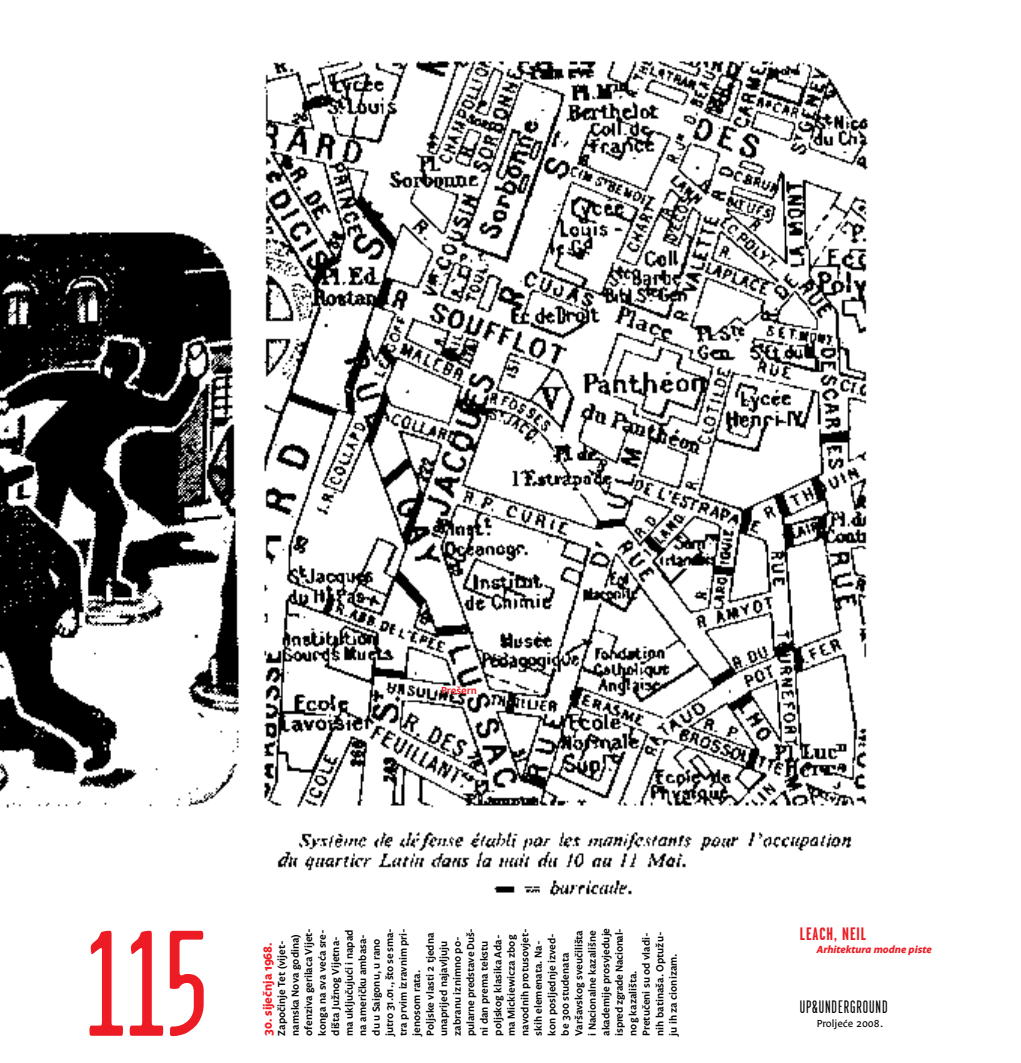
<style>
.page{position:relative;width:1021px;height:1063px;background:#fff}
.page>*{position:absolute;margin:0;border:0;box-sizing:border-box;transform-origin:0 0}
.t1{font:150px "Cinestetika";color:#ed1c24}
.t2{font:18px "Cinestetika";letter-spacing:.05em;color:#000}
.t3{font:700 18px "Cinestetika";letter-spacing:.05em;color:#ed1c24}
.t4{font:900 12px "Legato";color:#ed1c24}
.t5{font:10.5px/13.5px "Legato Semi";color:#000}
.t6{font:italic 900 10.5px "Legato";color:#ed1c24}
.t7{font:900 10.5px "Legato";color:#000}
.t8{font:10.5px "Legato Semi";color:#ed1c24}
</style>
<div class="page">
<img style="left:264px;top:61px;width:604px;height:835px">
<img style="left:0;top:232px;width:239px;height:576px">
<p class="t8" style="left:441px;top:684px;width:37px">Prešern</p>
<h1 class="t1" style="left:86px;top:907px;width:122px">115</h1>
<h2 class="t3" style="left:799px;top:924px;width:68px">LEACH, NEIL</h2>
<p class="t5" style="left:275px;top:1036px;width:109px;rotate:-90deg">Započinje Tet (vijet&shy;namska Nova godina) ofenziva gerilaca Vijet&shy;konga na sva veća sre&shy;dišta Južnog Vijetna&shy;ma uključujući i napad na američku ambasa&shy;du u Saigonu, u rano jutro 31.01., što se sma&shy;tra prvim izravnim pri&shy;jenosom rata.<br>Poljske vlasti 2 tjedna unaprijed najavljuju zabranu iznimno po&shy;pularne predstave Duš&shy;ni dan prema tekstu poljskog klasika Ada&shy;ma Mickiewicza zbog navodnih protusovjet&shy;skih elemenata. Na&shy;kon posljednje izved&shy;be 300 studenata<br>Varšavskog sveučilišta i Nacionalne kazališne akademije prosvjeduje ispred zgrade Nacional&shy;nog kazališta.<br>Pretučeni su od vladi&shy;nih batinaša. Optužu&shy;ju ih za cionizam.</p>
<p class="t4" style="left:260px;top:1036px;width:95px;rotate:-90deg">30. siječnja 1968.</p>
<p class="t6" style="left:816px;top:944px;width:116px">Arhitektura modne piste</p>
<h2 class="t2" style="left:799px;top:998px;width:89px">UP&amp;UNDERGROUND</h2>
<p class="t7" style="left:816px;top:1017px;width:68px">Proljeće 2008.</p>
</div>
